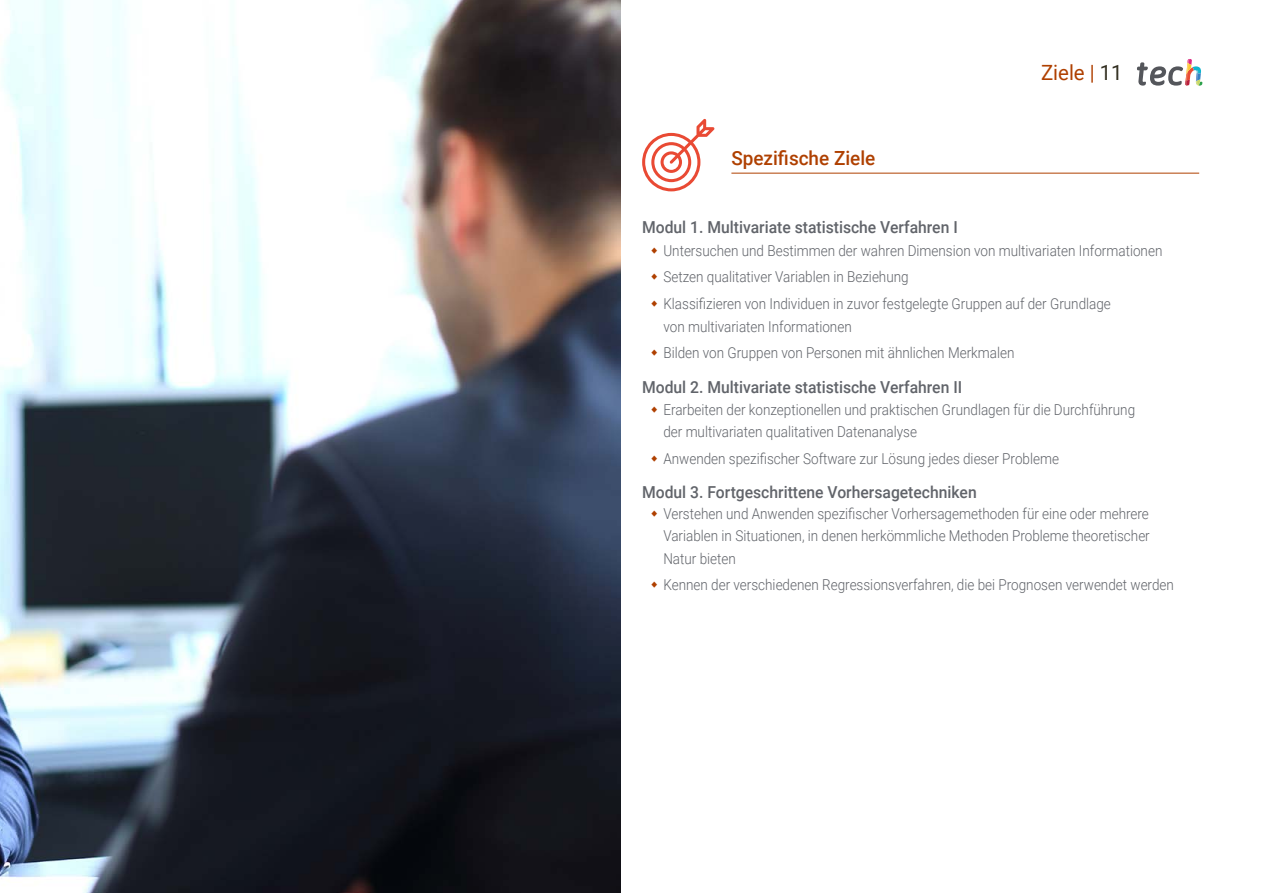
<style>
.page{position:relative;width:1263px;height:893px;background:#fff}
.page>*{position:absolute;margin:0;border:0;box-sizing:border-box;transform-origin:0 0}
.t1{font:21px "Roboto";color:#af4000}
.t2{font:500 19.5px "Roboto";color:#af4000}
.t3{font:500 16.5px "Roboto";color:#61646a;scale:.95 1}
.t4{font:300 15px/26.7px "Roboto";color:#61646a;scale:.9 1}
.s1{color:#312e20}
</style>
<div class="page">
<hr style="left:731px;top:173px;width:468px;height:1px;background:#af4000">
<svg style="left:642px;top:119px;width:72px;height:72px"></svg>
<svg style="left:1137px;top:59px;width:65px;height:27px"></svg>
<img style="left:0;top:0;width:621px;height:893px">
<h2 class="t2" style="left:731px;top:144px;width:145px">Spezifische Ziele</h2>
<h1 class="t1" style="left:1041px;top:57px;width:83px">Ziele | <span class="s1">11</span></h1>
<p class="t3" style="left:642px;top:216px;width:334px">Modul 1. Multivariate statistische Verfahren I</p>
<p class="t4" style="left:663px;top:236px;width:556px">Untersuchen und Bestimmen der wahren Dimension von multivariaten Informationen<br>Setzen qualitativer Variablen in Beziehung<br>Klassifizieren von Individuen in zuvor festgelegte Gruppen auf der Grundlage</p>
<p class="t4" style="left:663px;top:312px;width:392px">von multivariaten Informationen<br>Bilden von Gruppen von Personen mit ähnlichen Merkmalen</p>
<p class="t3" style="left:642px;top:375px;width:338px">Modul 2. Multivariate statistische Verfahren II</p>
<p class="t4" style="left:663px;top:398px;width:526px;line-height:22.5px">Erarbeiten der konzeptionellen und praktischen Grundlagen für die Durchführung der multivariaten qualitativen Datenanalyse</p>
<p class="t4" style="left:663px;top:445px;width:441px">Anwenden spezifischer Software zur Lösung jedes dieser Probleme</p>
<p class="t3" style="left:642px;top:481px;width:354px">Modul 3. Fortgeschrittene Vorhersagetechniken</p>
<p class="t4" style="left:663px;top:502px;width:542px;line-height:22.5px;text-align:justify">Verstehen und Anwenden spezifischer Vorhersagemethoden für eine oder mehrere Variablen in Situationen, in denen herkömmliche Methoden Probleme theoretischer Natur bieten</p>
<p class="t4" style="left:663px;top:571px;width:569px">Kennen der verschiedenen Regressionsverfahren, die bei Prognosen verwendet werden</p>
</div>
